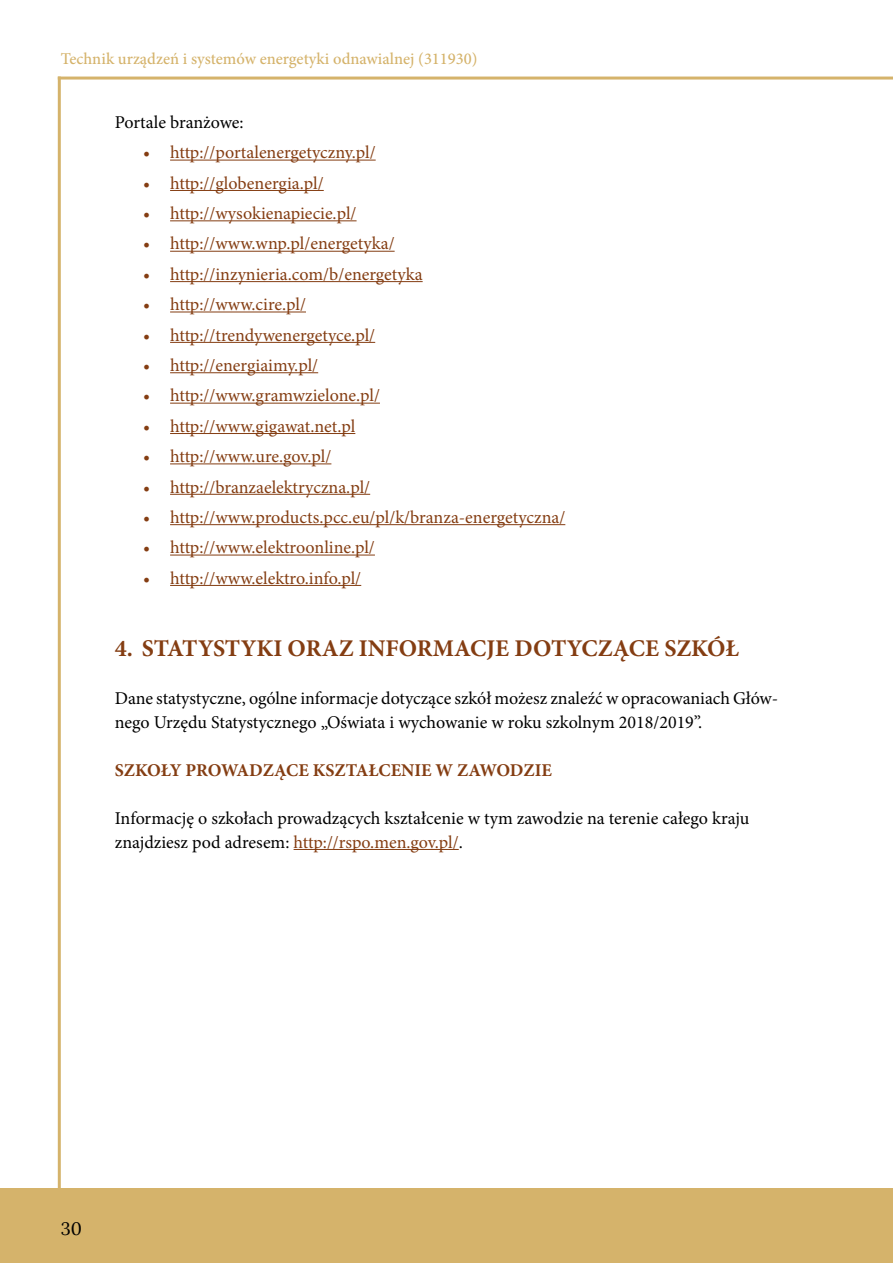
<style>
.page{position:relative;width:893px;height:1263px;background:#fff}
.page>*{position:absolute;margin:0;border:0;box-sizing:border-box;transform-origin:0 0}
.t1{font:700 24px "Minion Pro";color:#843d12}
.t2{font:18px "Minion Pro";letter-spacing:-.005em;color:#843d12}
.t3{font:18px/24px "Minion Pro";letter-spacing:-.005em;color:#000}
.t4{font:700 18px "Minion Pro";color:#843d12}
.t5{font:18px "Lora";color:#000}
.t6{font:500 16.5px "Minion Pro";color:#d5b36b}
.s1{color:#843d12}
</style>
<div class="page">
<div style="left:0;top:1188px;width:893px;height:75px;background:#d5b36b"></div>
<hr style="left:58px;top:77px;width:3px;height:1113px;background:#d5b36b">
<hr style="left:58px;top:77px;width:835px;height:3px;background:#d5b36b">
<hr style="left:170px;top:160px;width:206px;height:1px;background:#843d12">
<hr style="left:170px;top:190px;width:154px;height:1px;background:#843d12">
<hr style="left:170px;top:220px;width:187px;height:1px;background:#843d12">
<hr style="left:170px;top:251px;width:225px;height:1px;background:#843d12">
<hr style="left:170px;top:281px;width:253px;height:1px;background:#843d12">
<hr style="left:170px;top:312px;width:136px;height:1px;background:#843d12">
<hr style="left:170px;top:342px;width:205px;height:1px;background:#843d12">
<hr style="left:170px;top:372px;width:148px;height:1px;background:#843d12">
<hr style="left:170px;top:403px;width:210px;height:1px;background:#843d12">
<hr style="left:170px;top:433px;width:185px;height:1px;background:#843d12">
<hr style="left:170px;top:463px;width:161px;height:1px;background:#843d12">
<hr style="left:170px;top:494px;width:200px;height:1px;background:#843d12">
<hr style="left:170px;top:524px;width:395px;height:1px;background:#843d12">
<hr style="left:170px;top:555px;width:205px;height:1px;background:#843d12">
<hr style="left:170px;top:585px;width:191px;height:1px;background:#843d12">
<hr style="left:294px;top:849px;width:165px;height:1px;background:#843d12">
<p class="t6" style="left:61px;top:48px;width:418px">Technik urządzeń i systemów energetyki odnawialnej (311930)</p>
<p class="t3" style="left:115px;top:110px;width:130px">Portale branżowe:</p>
<p class="t2" style="left:143px;top:140px;width:234px">• http://portalenergetyczny.pl/</p>
<p class="t2" style="left:143px;top:171px;width:182px">• http://globenergia.pl/</p>
<p class="t2" style="left:143px;top:201px;width:215px">• http://wysokienapiecie.pl/</p>
<p class="t2" style="left:143px;top:232px;width:253px">• http://www.wnp.pl/energetyka/</p>
<p class="t2" style="left:143px;top:262px;width:281px">• http://inzynieria.com/b/energetyka</p>
<p class="t2" style="left:143px;top:292px;width:164px">• http://www.cire.pl/</p>
<p class="t2" style="left:143px;top:323px;width:234px">• http://trendywenergetyce.pl/</p>
<p class="t2" style="left:143px;top:353px;width:177px">• http://energiaimy.pl/</p>
<p class="t2" style="left:143px;top:384px;width:238px">• http://www.gramwzielone.pl/</p>
<p class="t2" style="left:143px;top:414px;width:214px">• http://www.gigawat.net.pl</p>
<p class="t2" style="left:143px;top:444px;width:190px">• http://www.ure.gov.pl/</p>
<p class="t2" style="left:143px;top:475px;width:229px">• http://branzaelektryczna.pl/</p>
<p class="t2" style="left:143px;top:505px;width:424px">• http://www.products.pcc.eu/pl/k/branza-energetyczna/</p>
<p class="t2" style="left:143px;top:535px;width:233px">• http://www.elektroonline.pl/</p>
<p class="t2" style="left:143px;top:566px;width:220px">• http://www.elektro.info.pl/</p>
<h1 class="t1" style="left:115px;top:631px;width:626px">4. STATYSTYKI ORAZ INFORMACJE DOTYCZĄCE SZKÓŁ</h1>
<p class="t3" style="left:115px;top:686px;width:665px">Dane statystyczne, ogólne informacje dotyczące szkół możesz znaleźć w opracowaniach Głów&shy;nego Urzędu Statystycznego „Oświata i wychowanie w roku szkolnym 2018/2019”.</p>
<p class="t4" style="left:115px;top:757px;width:439px">SZKOŁY PROWADZĄCE KSZTAŁCENIE W ZAWODZIE</p>
<p class="t3" style="left:115px;top:806px;width:636px">Informację o szkołach prowadzących kształcenie w tym zawodzie na terenie całego kraju znajdziesz pod adresem: <span class="s1">http://rspo.men.gov.pl/</span>.</p>
<p class="t5" style="left:61px;top:1215px;width:23px">30</p>
</div>
